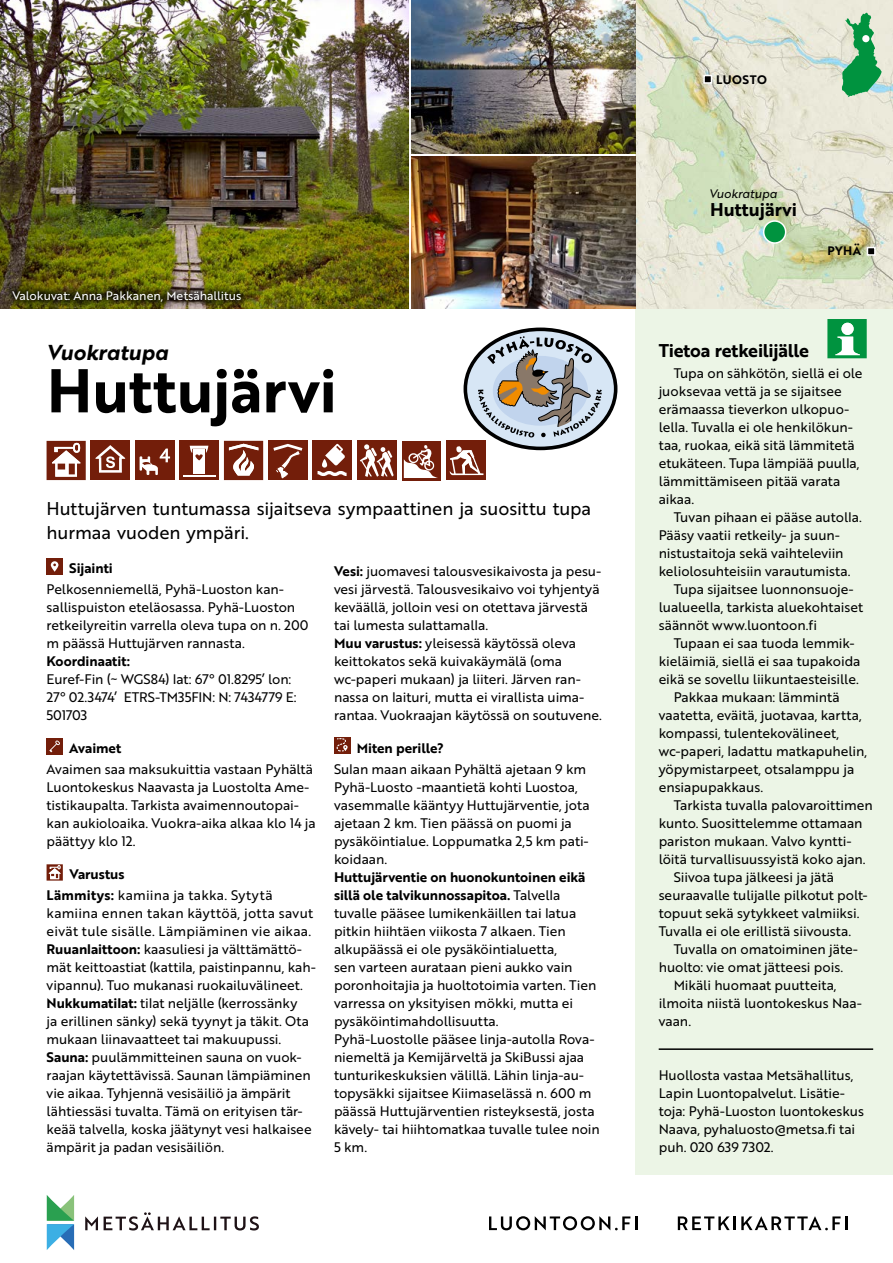
<style>
.page{position:relative;width:893px;height:1263px;background:#fff}
.page>*{position:absolute;margin:0;border:0;box-sizing:border-box;transform-origin:0 0}
.H1_Pääotsikko{font:60px "Brother 1816 Bold";color:#000}
.H1_Pääotsikko-2{font:21px "Brother 1816 Bold Italic";letter-spacing:.005em;color:#000}
.P_ingressi{font:18px/24px "Brother 1816 Regular";letter-spacing:-.005em;color:#000}
.t1{font:18px "Brother 1816 Bold";letter-spacing:-.005em;color:#000}
.P_leipäteksti_eisise{font:13.5px/18px "Brother 1816 Regular";color:#000}
.P_leipäteksti{font:13.5px/18px "Brother 1816 Regular";letter-spacing:-.005em;color:#000}
.H2_väliotsikko{font:13.5px "Brother 1816 Bold";color:#000}
.t2{font:12px "Brother 1816 Regular";color:#fff}
.t3{font:12px "Brother 1816 Bold";letter-spacing:.04em;color:#000}
.t4{font:12px "Brother 1816 Regular Italic";color:#000}
.s1{font-family:"Brother 1816 Bold"}
</style>
<div class="page">
<div style="left:635px;top:308px;width:258px;height:866px;background:#ecf5e6"></div>
<div style="left:47px;top:558px;width:16px;height:17px;background:#731e0a"></div>
<svg style="left:51px;top:561px;width:7px;height:11px"></svg>
<img style="left:635px;top:0;width:258px;height:308px">
<div style="left:47px;top:738px;width:16px;height:17px;background:#731e0a"></div>
<svg style="left:49px;top:740px;width:11px;height:13px"></svg>
<svg style="left:47px;top:864px;width:16px;height:17px"></svg>
<div style="left:334px;top:737px;width:16px;height:16px;background:#731e0a"></div>
<svg style="left:336px;top:738px;width:12px;height:14px"></svg>
<img style="left:0;top:0;width:408px;height:308px">
<div style="left:764px;top:221px;width:22px;height:22px;background:#00933f;border-radius:50%"></div>
<div style="left:763px;top:220px;width:23px;height:24px;border:2px solid #fff;border-radius:50%"></div>
<img style="left:411px;top:0;width:224px;height:153px">
<img style="left:411px;top:156px;width:224px;height:152px">
<svg style="left:827px;top:319px;width:40px;height:39px;background:#42ae70"></svg>
<hr style="left:659px;top:1048px;width:214px;height:2px;background:#000">
<svg style="left:842px;top:13px;width:40px;height:84px;background:#69b986"></svg>
<div style="left:862px;top:35px;width:7px;height:7px;background:#fff;border-radius:50%"></div>
<div style="left:4px;top:283px;width:245px;height:28px;background:#000;opacity:.75"></div>
<div style="left:704px;top:76px;width:7px;height:7px;background:#000"></div>
<div style="left:703px;top:75px;width:9px;height:9px;border:2px solid #fff"></div>
<div style="left:867px;top:247px;width:8px;height:8px;background:#000"></div>
<div style="left:867px;top:247px;width:9px;height:9px;border:2px solid #fff"></div>
<svg style="left:85px;top:1212px;width:174px;height:18px"></svg>
<svg style="left:47px;top:1195px;width:27px;height:55px"></svg>
<svg style="left:678px;top:1216px;width:52px;height:14px"></svg>
<hr style="left:733px;top:1216px;width:3px;height:14px;background:#000">
<svg style="left:741px;top:1216px;width:106px;height:14px"></svg>
<svg style="left:489px;top:1216px;width:148px;height:14px"></svg>
<svg style="left:224px;top:441px;width:39px;height:39px"></svg>
<div style="left:91px;top:441px;width:39px;height:39px;background:#731e0a"></div>
<svg style="left:96px;top:445px;width:30px;height:28px"></svg>
<div style="left:357px;top:441px;width:39px;height:39px;background:#731e0a"></div>
<svg style="left:360px;top:444px;width:34px;height:33px"></svg>
<div style="left:402px;top:441px;width:39px;height:39px;background:#731e0a"></div>
<svg style="left:404px;top:445px;width:34px;height:33px"></svg>
<div style="left:446px;top:441px;width:40px;height:39px;background:#731e0a"></div>
<svg style="left:450px;top:328px;width:167px;height:147px"></svg>
<svg style="left:47px;top:441px;width:39px;height:39px"></svg>
<div style="left:179px;top:441px;width:40px;height:39px;background:#731e0a"></div>
<hr style="left:183px;top:475px;width:32px;height:2px;background:#fff">
<div style="left:193px;top:450px;width:12px;height:24px;background:#fff"></div>
<svg style="left:190px;top:446px;width:18px;height:14px"></svg>
<div style="left:268px;top:441px;width:40px;height:39px;background:#731e0a"></div>
<svg style="left:273px;top:444px;width:29px;height:35px"></svg>
<div style="left:135px;top:441px;width:39px;height:39px;background:#731e0a"></div>
<svg style="left:139px;top:449px;width:31px;height:26px"></svg>
<div style="left:313px;top:441px;width:39px;height:39px;background:#731e0a"></div>
<svg style="left:318px;top:444px;width:29px;height:32px"></svg>
<div style="left:322px;top:459px;width:5px;height:9px;background:#fff;border-radius:3px"></div>
<p class="t2" style="left:13px;top:287px;width:230px">Valokuvat: Anna Pakkanen, Metsähallitus</p>
<h1 class="H1_Pääotsikko-2" style="left:47px;top:336px;width:123px">Vuokratupa</h1>
<h1 class="H1_Pääotsikko" style="left:47px;top:345px;width:292px">Huttujärvi</h1>
<p class="P_ingressi" style="left:47px;top:496px;width:546px">Huttujärven tuntumassa sijaitseva sympaattinen ja suosittu tupa hurmaa vuoden ympäri.</p>
<h2 class="H2_väliotsikko" style="left:69px;top:558px;width:45px">Sijainti</h2>
<p class="P_leipäteksti_eisise" style="left:47px;top:580px;width:263px">Pelkosenniemellä, Pyhä-Luoston kan&shy;sallispuiston eteläosassa. Pyhä-Luoston retkeilyreitin varrella oleva tupa on n. 200 m päässä Huttujärven rannasta.<br><span class="s1">Koordinaatit:<br></span>Euref-Fin (~ WGS84) lat: 67° 01.8295’ lon:<br>27° 02.3474’ ETRS-TM35FIN: N: 7434779 E:<br>501703</p>
<h2 class="H2_väliotsikko" style="left:69px;top:738px;width:54px">Avaimet</h2>
<p class="P_leipäteksti_eisise" style="left:47px;top:760px;width:271px">Avaimen saa maksukuittia vastaan Pyhältä Luontokeskus Naavasta ja Luostolta Ame&shy;tistikaupalta. Tarkista avaimennoutopai&shy;kan aukioloaika. Vuokra-aika alkaa klo 14 ja päättyy klo 12.</p>
<h2 class="H2_väliotsikko" style="left:69px;top:864px;width:57px">Varustus</h2>
<p class="P_leipäteksti_eisise" style="left:47px;top:886px;width:271px"><span class="s1">Lämmitys:</span> kamiina ja takka. Sytytä kamiina ennen takan käyttöä, jotta savut eivät tule sisälle. Lämpiäminen vie aikaa.<br><span class="s1">Ruuanlaittoon:</span> kaasuliesi ja välttämättö&shy;mät keittoastiat (kattila, paistinpannu, kah&shy;vipannu). Tuo mukanasi ruokailuvälineet.<br><span class="s1">Nukkumatilat:</span> tilat neljälle (kerrossänky<br>ja erillinen sänky) sekä tyynyt ja täkit. Ota mukaan liinavaatteet tai makuupussi.<br><span class="s1">Sauna:</span> puulämmitteinen sauna on vuok&shy;raajan käytettävissä. Saunan lämpiäminen vie aikaa. Tyhjennä vesisäiliö ja ämpärit lähtiessäsi tuvalta. Tämä on erityisen tär&shy;keää talvella, koska jäätynyt vesi halkaisee ämpärit ja padan vesisäiliön.</p>
<p class="P_leipäteksti_eisise" style="left:334px;top:562px;width:269px"><span class="s1">Vesi:</span> juomavesi talousvesikaivosta ja pesu&shy;vesi järvestä. Talousvesikaivo voi tyhjentyä keväällä, jolloin vesi on otettava järvestä tai lumesta sulattamalla.<br><span class="s1">Muu varustus:</span> yleisessä käytössä oleva keittokatos sekä kuivakäymälä (oma wc-paperi mukaan) ja liiteri. Järven ran&shy;nassa on laituri, mutta ei virallista uima&shy;rantaa. Vuokraajan käytössä on soutuvene.</p>
<h2 class="H2_väliotsikko" style="left:357px;top:738px;width:89px">Miten perille?</h2>
<p class="P_leipäteksti_eisise" style="left:334px;top:760px;width:257px">Sulan maan aikaan Pyhältä ajetaan 9 km Pyhä-Luosto -maantietä kohti Luostoa, vasemmalle kääntyy Huttujärventie, jota ajetaan 2 km. Tien päässä on puomi ja pysäköintialue. Loppumatka 2,5 km pati&shy;koidaan.</p>
<p class="P_leipäteksti_eisise" style="left:334px;top:868px;width:264px"><span class="s1">Huttujärventie on huonokuntoinen eikä sillä ole talvikunnossapitoa.</span> Talvella tuvalle pääsee lumikenkäillen tai latua pitkin hiihtäen viikosta 7 alkaen. Tien alkupäässä ei ole pysäköintialuetta,<br>sen varteen aurataan pieni aukko vain poronhoitajia ja huoltotoimia varten. Tien varressa on yksityisen mökki, mutta ei pysäköintimahdollisuutta.</p>
<p class="P_leipäteksti_eisise" style="left:334px;top:1030px;width:267px">Pyhä-Luostolle pääsee linja-autolla Rova&shy;niemeltä ja Kemijärveltä ja SkiBussi ajaa tunturikeskuksien välillä. Lähin linja-au&shy;topysäkki sijaitsee Kiimaselässä n. 600 m päässä Huttujärventien risteyksestä, josta kävely- tai hiihtomatkaa tuvalle tulee noin 5 km.</p>
<p class="t3" style="left:716px;top:70px;width:52px">LUOSTO</p>
<p class="t4" style="left:709px;top:185px;width:69px">Vuokratupa</p>
<h3 class="t1" style="left:710px;top:196px;width:88px">Huttujärvi</h3>
<p class="t3" style="left:827px;top:241px;width:35px">PYHÄ</p>
<p class="t1" style="left:659px;top:337px;width:152px">Tietoa retkeilijälle</p>
<p class="P_leipäteksti" style="left:659px;top:364px;width:205px;text-indent:15px">Tupa on sähkötön, siellä ei ole juoksevaa vettä ja se sijaitsee erämaassa tieverkon ulkopuo&shy;lella. Tuvalla ei ole henkilökun&shy;taa, ruokaa, eikä sitä lämmitetä etukäteen. Tupa lämpiää puulla, lämmittämiseen pitää varata aikaa.</p>
<p class="P_leipäteksti" style="left:659px;top:508px;width:205px;text-indent:15px">Tuvan pihaan ei pääse autolla.<br>Pääsy vaatii retkeily- ja suun&shy;nistustaitoja sekä vaihteleviin keliolosuhteisiin varautumista.</p>
<p class="P_leipäteksti" style="left:659px;top:580px;width:206px;text-indent:15px">Tupa sijaitsee luonnonsuoje&shy;lualueella, tarkista aluekohtaiset säännöt www.luontoon.fi</p>
<p class="P_leipäteksti" style="left:659px;top:634px;width:203px;text-indent:15px">Tupaan ei saa tuoda lemmik&shy;kieläimiä, siellä ei saa tupakoida eikä se sovellu liikuntaesteisille.</p>
<p class="P_leipäteksti" style="left:659px;top:688px;width:210px;text-indent:15px">Pakkaa mukaan: lämmintä vaatetta, eväitä, juotavaa, kartta, kompassi, tulentekovälineet, wc-paperi, ladattu matkapuhelin, yöpymistarpeet, otsalamppu ja ensiapupakkaus.</p>
<p class="P_leipäteksti" style="left:659px;top:796px;width:216px;text-indent:15px">Tarkista tuvalla palovaroittimen kunto. Suosittelemme ottamaan pariston mukaan. Valvo kyntti&shy;löitä turvallisuussyistä koko ajan.</p>
<p class="P_leipäteksti" style="left:659px;top:867px;width:210px;text-indent:15px">Siivoa tupa jälkeesi ja jätä seuraavalle tulijalle pilkotut polt&shy;topuut sekä sytykkeet valmiiksi.<br>Tuvalla ei ole erillistä siivousta.</p>
<p class="P_leipäteksti" style="left:659px;top:939px;width:201px;text-indent:15px">Tuvalla on omatoiminen jäte&shy;huolto: vie omat jätteesi pois.</p>
<p class="P_leipäteksti" style="left:659px;top:975px;width:205px;text-indent:15px">Mikäli huomaat puutteita, ilmoita niistä luontokeskus Naa&shy;vaan.</p>
<p class="P_leipäteksti_eisise" style="left:659px;top:1065px;width:207px">Huollosta vastaa Metsähallitus,<br>Lapin Luontopalvelut. Lisätie&shy;toja: Pyhä-Luoston luontokeskus<br>Naava, pyhaluosto@metsa.fi tai puh. 020 639 7302.</p>
</div>
